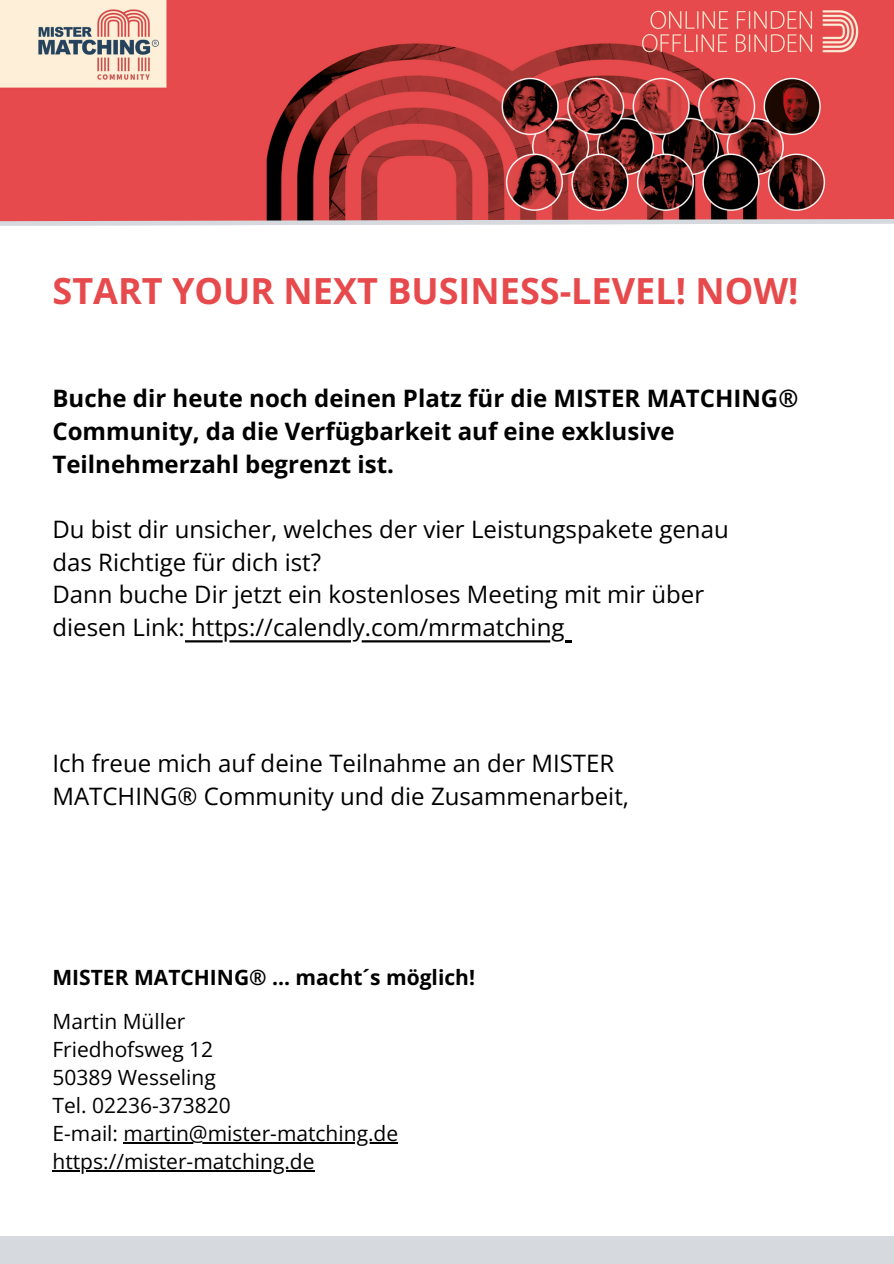
<style>
.page{position:relative;width:894px;height:1264px;background:#fff}
.page>*{position:absolute;margin:0;border:0;box-sizing:border-box;transform-origin:0 0}
.t1{font:700 36px "Open Sans";color:#e74a4c}
.t2{font:24px/32.7px "Open Sans";color:#000}
.t3{font:700 24px/32.7px "Open Sans";color:#000}
.t4{font:21px "Open Sans";color:#000}
.t5{font:700 21px "Open Sans";color:#000}
</style>
<div class="page">
<hr style="left:123px;top:1142px;width:275px;height:1px;background:#000">
<hr style="left:52px;top:1170px;width:262px;height:1px;background:#000">
<svg style="left:185px;top:640px;width:365px;height:2px"></svg>
<svg style="left:565px;top:640px;width:6px;height:2px"></svg>
<div style="left:0;top:1235px;width:893px;height:28px;background:#d6dade"></div>
<img style="left:0;top:0;width:893px;height:217px">
<svg style="left:0;top:217px;width:893px;height:9px"></svg>
<p class="t1" style="left:52px;top:265px;width:747px">START YOUR NEXT BUSINESS-LEVEL! NOW!</p>
<p class="t3" style="left:52px;top:382px;width:747px">Buche dir heute noch deinen Platz für die MISTER MATCHING®<br>Community, da die Verfügbarkeit auf eine exklusive<br>Teilnehmerzahl begrenzt ist.</p>
<p class="t2" style="left:52px;top:512px;width:677px">Du bist dir unsicher, welches der vier Leistungspakete genau das Richtige für dich ist?<br>Dann buche Dir jetzt ein kostenloses Meeting mit mir über diesen Link: https://calendly.com/mrmatching</p>
<p class="t2" style="left:52px;top:746px;width:578px">Ich freue mich auf deine Teilnahme an der MISTER<br>MATCHING® Community und die Zusammenarbeit,</p>
<p class="t5" style="left:52px;top:962px;width:424px">MISTER MATCHING® ... macht´s möglich!</p>
<p class="t4" style="left:52px;top:1006px;width:134px">Martin Müller</p>
<h1 class="t4" style="left:52px;top:1034px;width:162px">Friedhofsweg 12</h1>
<h2 class="t4" style="left:52px;top:1062px;width:165px">50389 Wesseling</h2>
<h3 class="t4" style="left:52px;top:1090px;width:180px">Tel. 02236-373820</h3>
<h3 class="t4" style="left:52px;top:1118px;width:347px">E-mail: martin@mister-matching.de</h3>
<p class="t4" style="left:52px;top:1146px;width:263px">https://mister-matching.de</p>
</div>
